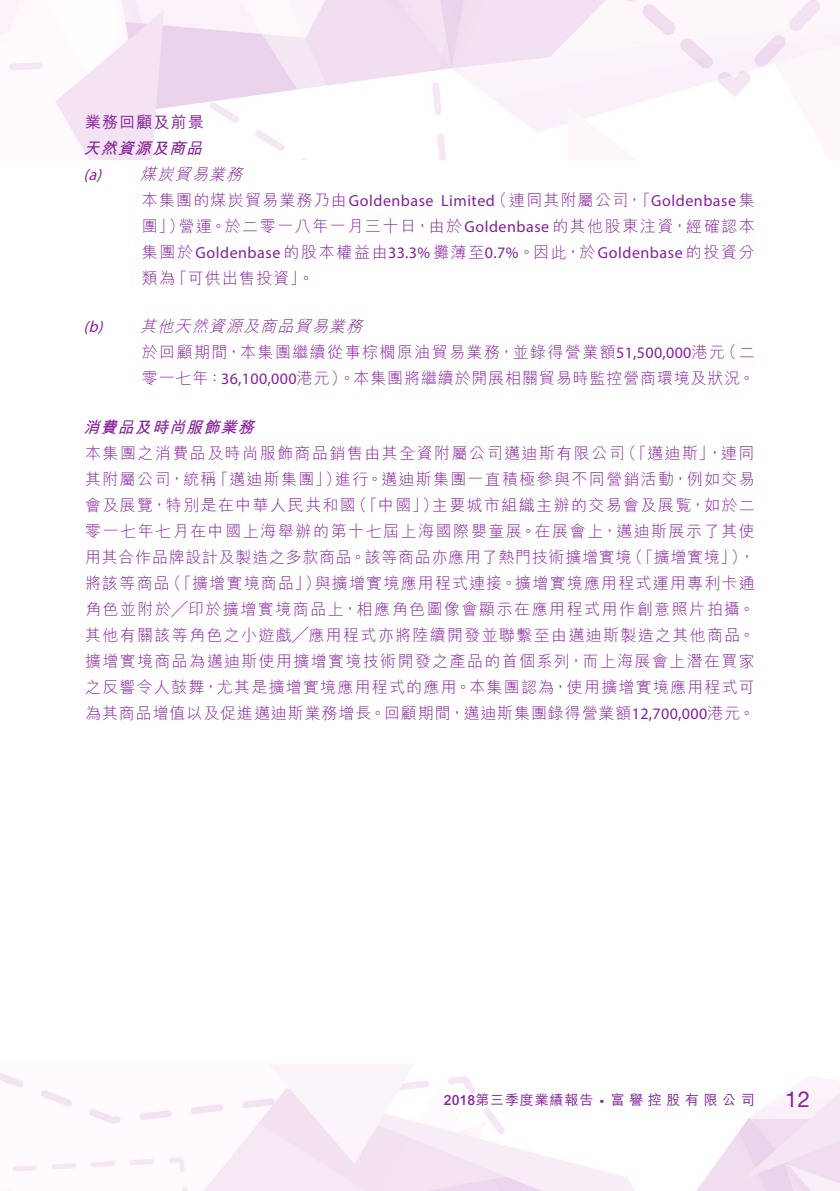
<style>
.page{position:relative;width:840px;height:1191px;background:#fff}
.page>*{position:absolute;margin:0;border:0;box-sizing:border-box;transform-origin:0 0}
.t1{font:22px "Helvetica Neue LT Std";color:#85209b}
.t2{font:300 16px/26px "M Hei HK";letter-spacing:.08em;color:#85209b}
.t3{font:300 16px/26px "M Hei HK";letter-spacing:.05em;color:#85209b}
.t4{font:300 16px/26px "M Hei HK";letter-spacing:.045em;color:#85209b}
.t5{font:16px "Myriad Pro";letter-spacing:.03em;color:#85209b}
.t6{font:italic 300 16px "M Hei HK";color:#85209b}
.t7{font:italic 700 16px "M Hei HK";color:#85209b}
.t8{font:500 16px "M Hei HK";letter-spacing:.07em;color:#85209b}
.t9{font:italic 16px "Myriad Pro";color:#85209b}
.t10{font:500 14px "M Hei HK";letter-spacing:.06em;color:#85209b}
.t11{font:500 14px "M Hei HK";letter-spacing:.325em;color:#85209b}
.t12{font:600 14px "Myriad Pro";color:#85209b}
.s1{font-family:"Myriad Pro";font-weight:400}
.s2{font-family:"M Hei HK";font-weight:300}
.s3{font-family:"Arial MT Std"}
</style>
<div class="page">
<img style="left:0;top:0;width:839px;height:1191px">
<p class="t8" style="left:85px;top:110px;width:120px">業務回顧及前景</p>
<p class="t7" style="left:83px;top:136px;width:126px">天然資源及商品</p>
<p class="t6" style="left:140px;top:166px;width:107px">煤炭貿易業務</p>
<p class="t9" style="left:83px;top:164px;width:19px">a(</p>
<p class="t9" style="left:96px;top:164px;width:11px">)</p>
<p class="t9" style="left:83px;top:317px;width:21px">b(</p>
<p class="t9" style="left:98px;top:317px;width:11px">)</p>
<p class="t2" style="left:491px;top:187px;width:265px">（連同其附屬公司「， <span class="s1">Goldenbase</span>集</p>
<p class="t2" style="left:178px;top:187px;width:577px;text-indent:-37px">本集團的煤炭貿易業務乃由<span class="s1">Goldenbase<br></span>營運。於二零一八年一月三十日，由於<span class="s1">Goldenbase</span>的其他股東注資，經確認本</p>
<p class="t5" style="left:441px;top:190px;width:55px">Limited</p>
<p class="t2" style="left:142px;top:213px;width:44px">團」）</p>
<p class="t5" style="left:142px;top:242px;width:614px"><span class="s2">集團於</span>Goldenbase <span class="s2">的股本權益由</span>33.3% <span class="s2">攤薄至</span>0.7%<span class="s2">。因此，於</span>Goldenbase <span class="s2">的投資分</span></p>
<p class="t2" style="left:171px;top:265px;width:144px">「可供出售投資。「</p>
<p class="t2" style="left:142px;top:265px;width:35px">類為</p>
<p class="t6" style="left:140px;top:318px;width:227px">其他天然資源及商品貿易業務</p>
<p class="t3" style="left:142px;top:339px;width:614px">於回顧期間，本集團繼續從事棕櫚原油貿易業務，並錄得營業額<span class="s1">51,500,000</span>港元<br>零一七年：<span class="s1">36,100,000</span>港元）。本集團將繼續於開展相關貿易時監控營商環境及狀況。</p>
<p class="t7" style="left:83px;top:416px;width:177px">消費品及時尚服飾業務</p>
<p class="t2" style="left:620px;top:440px;width:136px">（「邁迪斯，」連同</p>
<p class="t2" style="left:720px;top:339px;width:35px">（二</p>
<p class="t2" style="left:335px;top:440px;width:421px;text-indent:-250px">本集團之消費品及時尚服飾商品銷售由其全資附屬公司邁迪斯有限公司<br>進行。邁迪斯集團一直積極參與不同營銷活動，例如交易</p>
<p class="t2" style="left:213px;top:466px;width:130px">「邁迪斯集團」）</p>
<p class="t2" style="left:85px;top:466px;width:133px">其附屬公司，統稱</p>
<p class="t2" style="left:432px;top:492px;width:324px">主要城市組織主辦的交易會及展覧，如於二</p>
<p class="t2" style="left:351px;top:492px;width:88px">（「中國」）</p>
<p class="t2" style="left:85px;top:492px;width:272px">會及展覽，特別是在中華人民共和國</p>
<p class="t2" style="left:85px;top:518px;width:671px">零一七年七月在中國上海舉辦的第十七屆上海國際嬰童展。在展會上，邁迪斯展示了其使</p>
<p class="t2" style="left:730px;top:544px;width:26px">，(</p>
<p class="t2" style="left:626px;top:544px;width:111px">（「擴增實境「</p>
<p class="t4" style="left:314px;top:544px;width:441px;text-indent:-229px">用其合作品牌設計及製造之多款商品。該等商品亦應用了熱門技術擴增實境<br>與擴增實境應用程式連接。擴增實境應用程式運用專利卡通</p>
<p class="t2" style="left:165px;top:570px;width:157px">（「擴增實境商品」）</p>
<p class="t2" style="left:85px;top:570px;width:671px">將該等商品<br>角色並附於╱印於擴增實境商品上，相應角色圖像會顯示在應用程式用作創意照片拍攝。其他有關該等角色之小遊戲╱應用程式亦將陸續開發並聯繫至由邁迪斯製造之其他商品。擴增實境商品為邁迪斯使用擴增實境技術開發之產品的首個系列，而上海展會上潛在買家之反響令人鼓舞，尤其是擴增實境應用程式的應用。本集團認為，使用擴增實境應用程式可為其商品增值以及促進邁迪斯業務增長。回顧期間，邁迪斯集團錄得營業額<span class="s1">12,700,000</span>港元。</p>
<p class="t10" style="left:443px;top:1089px;width:151px"><span class="s3">2018</span>第三季度業績報告</p>
<p class="t12" style="left:599px;top:1091px;width:6px">•</p>
<p class="t11" style="left:610px;top:1089px;width:145px">富譽控股有限公司</p>
<h1 class="t1" style="left:784px;top:1086px;width:26px">12</h1>
</div>
